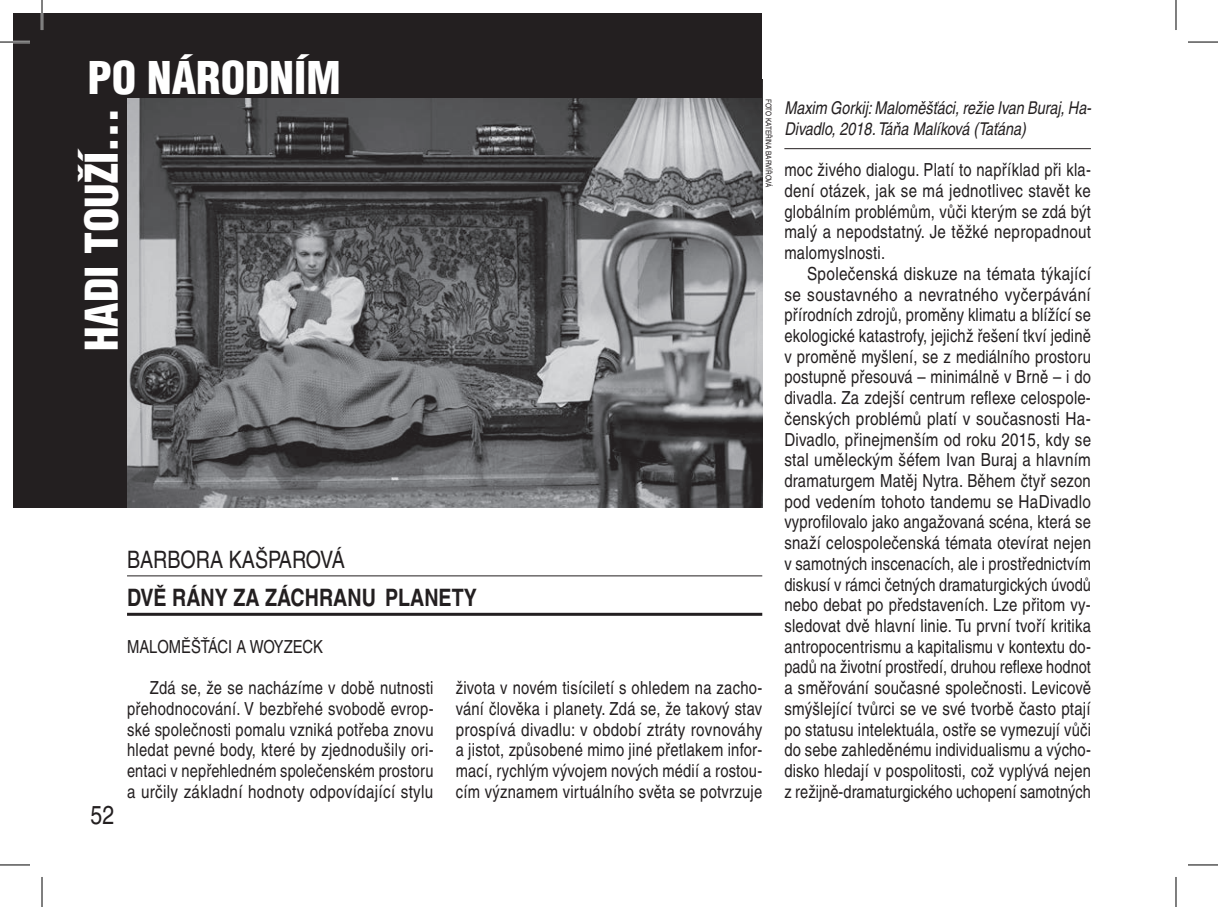
<style>
.page{position:relative;width:1218px;height:907px;background:#fff}
.page>*{position:absolute;margin:0;border:0;box-sizing:border-box;transform-origin:0 0}
.t1{font:900 condensed 44px "Helvetica CE";color:#fff}
.t2{font:condensed 26px "Helvetica CE";color:#231f20}
.t3{font:700 condensed 24px "Helvetica CE";color:#231f20}
.t4{font:condensed 24px "Helvetica CE";color:#231f20}
.t5{font:condensed 18px/20.6px "Helvetica CE";letter-spacing:.01em;color:#231f20;text-align:justify;scale:1.04 1}
.t6{font:condensed 18px/20.6px "Helvetica CE";letter-spacing:.01em;color:#231f20;text-align:justify}
.t7{font:italic condensed 17.6px/20.6px "Helvetica CE";color:#231f20}
.t8{font:condensed 7.8px "Helvetica CE";color:#231f20}
</style>
<div class="page">
<img style="left:127px;top:98px;width:635px;height:409px">
<div style="left:14px;top:14px;width:748px;height:84px;background:#231f20"></div>
<div style="left:14px;top:14px;width:113px;height:493px;background:#231f20"></div>
<hr style="left:784px;top:148px;width:307px;height:1px;background:#231f20">
<hr style="left:127px;top:612px;width:635px;height:3px;background:#231f20">
<hr style="left:127px;top:575px;width:635px;height:1px;background:#231f20">
<hr style="left:0;top:41px;width:30px;height:2px;background:#fff">
<hr style="left:41px;top:0;width:2px;height:30px;background:#fff">
<hr style="left:0;top:42px;width:30px;height:1px;background:#000">
<hr style="left:1188px;top:42px;width:30px;height:1px;background:#000">
<hr style="left:0;top:864px;width:30px;height:1px;background:#000">
<hr style="left:1188px;top:864px;width:30px;height:1px;background:#000">
<hr style="left:42px;top:0;width:1px;height:30px;background:#000">
<hr style="left:42px;top:876px;width:1px;height:30px;background:#000">
<hr style="left:1176px;top:0;width:1px;height:30px;background:#000">
<hr style="left:1176px;top:876px;width:1px;height:30px;background:#000">
<h1 class="t1" style="left:87px;top:52px;width:255px">PO NÁRODNÍM</h1>
<h1 class="t1" style="left:76px;top:351px;width:245px;rotate:-90deg">HADI TOUŽÍ…</h1>
<p class="t7" style="left:784px;top:98px;width:308px">Maxim Gorkij: Maloměšťáci, režie Ivan Buraj, Ha-<br>Divadlo, 2018. Táňa Malíková (Taťána)</p>
<p class="t8" style="left:773px;top:99px;width:90px;rotate:90deg">FOTO KATEŘINA BARVÍŘOVÁ</p>
<p class="t6" style="left:784px;top:160px;width:308px">moc živého dialogu. Platí to například při kla&shy;dení otázek, jak se má jednotlivec stavět ke globálním problémům, vůči kterým se zdá být malý a nepodstatný. Je těžké nepropadnout malomyslnosti.</p>
<p class="t5" style="left:784px;top:263px;width:296px;text-indent:23px">Společenská diskuze na témata týkající se soustavného a nevratného vyčerpávání přírodních zdrojů, proměny klimatu a blížící se ekologické katastrofy, jejichž řešení tkví jedině v proměně myšlení, se z mediálního prostoru postupně přesouvá – minimálně v Brně – i do divadla. Za zdejší centrum reflexe celospole&shy;čenských problémů platí v současnosti Ha-Divadlo, přinejmenším od roku 2015, kdy se stal uměleckým šéfem Ivan Buraj a hlavním dramaturgem Matěj Nytra. Během čtyř sezon pod vedením tohoto tandemu se HaDivadlo vyprofilovalo jako angažovaná scéna, která se snaží celospolečenská témata otevírat nejen v samotných inscenacích, ale i prostřednictvím diskusí v rámci četných dramaturgických úvodů nebo debat po představeních. Lze přitom vy&shy;sledovat dvě hlavní linie. Tu první tvoří kritika antropocentrismu a kapitalismu v kontextu do&shy;padů na životní prostředí, druhou reflexe hodnot a směřování současné společnosti. Levicově smýšlející tvůrci se ve své tvorbě často ptají po statusu intelektuála, ostře se vymezují vůči do sebe zahleděnému individualismu a výcho&shy;disko hledají v pospolitosti, což vyplývá nejen z režijně-dramaturgického uchopení samotných</p>
<h3 class="t4" style="left:127px;top:545px;width:219px">BARBORA KAŠPAROVÁ</h3>
<h3 class="t3" style="left:127px;top:583px;width:351px">DVĚ RÁNY ZA ZÁCHRANU PLANETY</h3>
<p class="t6" style="left:127px;top:635px;width:198px">MALOMĚŠŤÁCI A WOYZECK</p>
<p class="t6" style="left:127px;top:677px;width:308px;text-indent:23px">Zdá se, že se nacházíme v době nutnosti přehodnocování. V bezbřehé svobodě evrop&shy;ské společnosti pomalu vzniká potřeba znovu hledat pevné body, které by zjednodušily ori&shy;entaci v nepřehledném společenském prostoru a určily základní hodnoty odpovídající stylu</p>
<p class="t6" style="left:456px;top:677px;width:308px">života v novém tisíciletí s ohledem na zacho&shy;vání člověka i planety. Zdá se, že takový stav prospívá divadlu: v období ztráty rovnováhy a jistot, způsobené mimo jiné přetlakem infor&shy;mací, rychlým vývojem nových médií a rostou&shy;cím významem virtuálního světa se potvrzuje</p>
<h2 class="t2" style="left:91px;top:799px;width:25px">52</h2>
</div>
